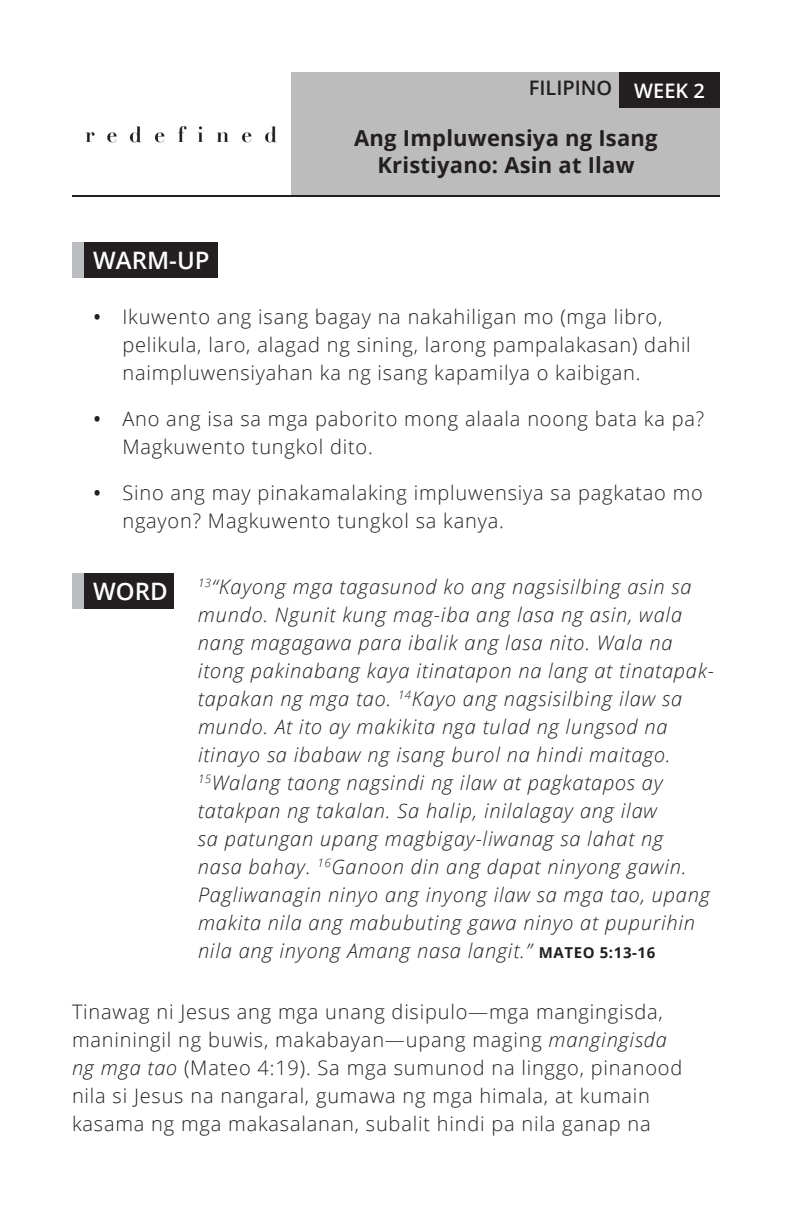
<style>
.page{position:relative;width:792px;height:1224px;background:#fff}
.page>*{position:absolute;margin:0;border:0;box-sizing:border-box;transform-origin:0 0}
.header_text{font:600 24px "Open Sans";color:#fff}
.t1{font:700 22px/26.4px "Open Sans";letter-spacing:.01em;color:#231f20;text-align:center}
.t2{font:italic 300 20px/28px "Open Sans";letter-spacing:.04em;color:#231f20}
.body_text_01{font:300 20px/28px "Open Sans";letter-spacing:.04em;color:#231f20}
.filipino_text{font:600 20px "Open Sans";color:#231f20}
.t3{font:600 20px "Open Sans";color:#fff}
.s1{font-weight:600}
.s2{font-weight:700;font-style:normal;font-size:15px}
.s3{font-style:italic}
</style>
<div class="page">
<img style="left:85px;top:72px;width:207px;height:123px">
<div style="left:292px;top:72px;width:428px;height:124px;background:#bdbcbc"></div>
<hr style="left:72px;top:195px;width:648px;height:2px;background:#231f20">
<div style="left:619px;top:72px;width:101px;height:36px;background:#231f20"></div>
<div style="left:72px;top:242px;width:12px;height:36px;background:#bcbdc0"></div>
<div style="left:84px;top:242px;width:133px;height:36px;background:#231f20"></div>
<div style="left:72px;top:573px;width:12px;height:36px;background:#bcbdc0"></div>
<div style="left:84px;top:573px;width:90px;height:36px;background:#231f20"></div>
<p class="filipino_text" style="left:529px;top:74px;width:85px">FILIPINO</p>
<p class="t3" style="left:634px;top:77px;width:72px">WEEK 2</p>
<p class="t1" style="left:354px;top:125px;width:305px">Ang Impluwensiya ng Isang<br>Kristiyano: Asin at Ilaw</p>
<p class="header_text" style="left:93px;top:244px;width:118px">WARM-UP</p>
<p class="body_text_01" style="left:122px;top:302px;width:570px;text-indent:-29px"><span class="s1">•</span> Ikuwento ang isang bagay na nakahiligan mo (mga libro, pelikula, laro, alagad ng sining, larong pampalakasan) dahil naimpluwensiyahan ka ng isang kapamilya o kaibigan.</p>
<p class="body_text_01" style="left:122px;top:404px;width:583px;text-indent:-29px"><span class="s1">•</span> Ano ang isa sa mga paborito mong alaala noong bata ka pa?<br>Magkuwento tungkol dito.</p>
<p class="body_text_01" style="left:122px;top:478px;width:582px;text-indent:-29px"><span class="s1">•</span> Sino ang may pinakamalaking impluwensiya sa pagkatao mo ngayon? Magkuwento tungkol sa kanya.</p>
<p class="header_text" style="left:93px;top:575px;width:76px">WORD</p>
<p class="t2" style="left:198px;top:572px;width:517px"><sup>13</sup>“Kayong mga tagasunod ko ang nagsisilbing asin sa mundo. Ngunit kung mag-iba ang lasa ng asin, wala nang magagawa para ibalik ang lasa nito. Wala na itong pakinabang kaya itinatapon na lang at tinatapak&shy;tapakan ng mga tao. <sup>14</sup>Kayo ang nagsisilbing ilaw sa mundo. At ito ay makikita nga tulad ng lungsod na itinayo sa ibabaw ng isang burol na hindi maitago.<br><sup>15</sup>Walang taong nagsindi ng ilaw at pagkatapos ay tatakpan ng takalan. Sa halip, inilalagay ang ilaw<br>sa patungan upang magbigay-liwanag sa lahat ng<br>nasa bahay. <sup>16</sup>Ganoon din ang dapat ninyong gawin.<br>Pagliwanagin ninyo ang inyong ilaw sa mga tao, upang makita nila ang mabubuting gawa ninyo at pupurihin nila ang inyong Amang nasa langit.” <span class="s2">MATEO 5:13-16</span></p>
<p class="body_text_01" style="left:72px;top:998px;width:612px">Tinawag ni Jesus ang mga unang disipulo—mga mangingisda, maniningil ng buwis, makabayan—upang maging <span class="s3">mangingisda ng mga tao</span> (Mateo 4:19). Sa mga sumunod na linggo, pinanood nila si Jesus na nangaral, gumawa ng mga himala, at kumain kasama ng mga makasalanan, subalit hindi pa nila ganap na</p>
</div>
